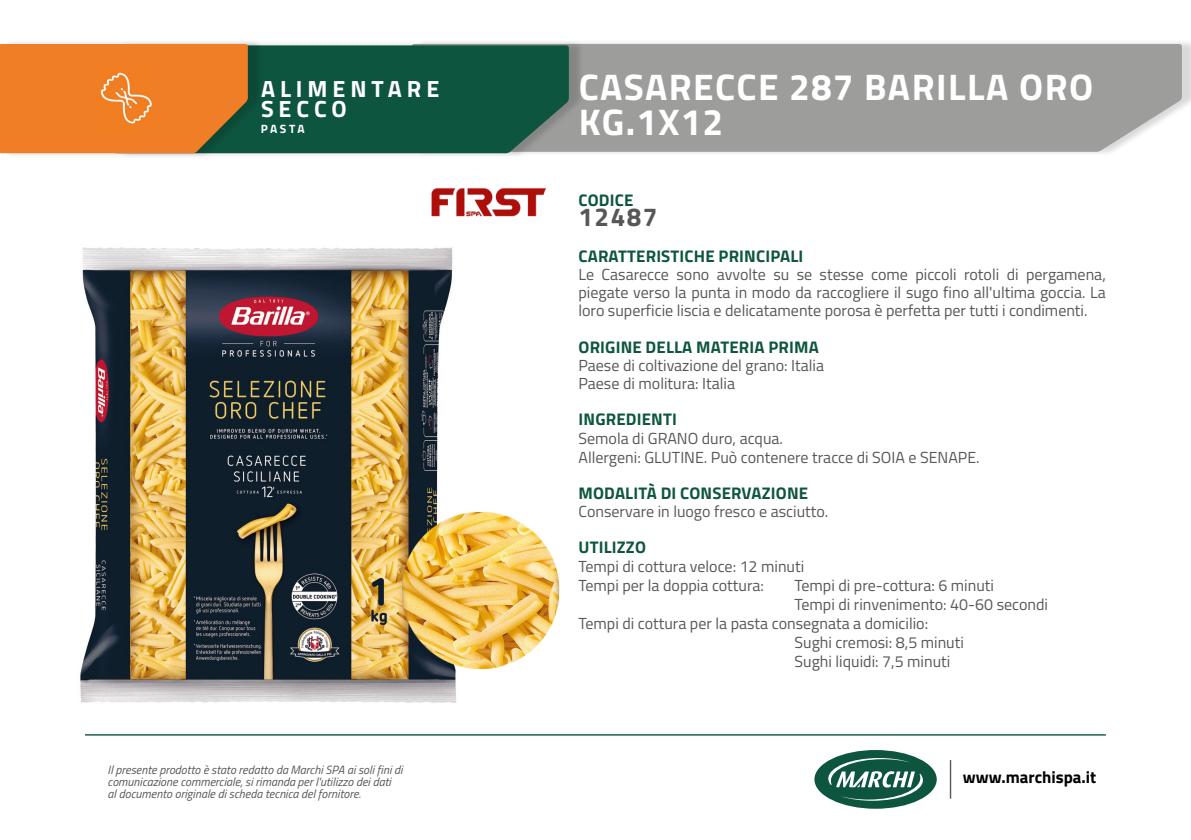
<style>
.page{position:relative;width:1191px;height:840px;background:#fff}
.page>*{position:absolute;margin:0;border:0;box-sizing:border-box;transform-origin:0 0}
.t1{font:700 37px "Titillium Web";letter-spacing:.04em;color:#fff}
.t2{font:700 26px "Titillium Web";letter-spacing:.06em;color:#575756}
.t3{font:700 23.4px/19.8px "Titillium Web";letter-spacing:.21em;color:#fff}
.t4{font:700 16.8px "Titillium Web";letter-spacing:.01em;color:#0e5540}
.t5{font:700 16.8px "Titillium Web";color:#000}
.t6{font:16px/18px "Titillium Web";color:#575756;text-align:justify}
.t7{font:italic 12px/12px "Titillium Web";color:#575756}
.t8{font:700 12px "Titillium Web";letter-spacing:.195em;color:#fff}
</style>
<div class="page">
<div style="left:416px;top:39px;width:775px;height:118px;background:#000;opacity:.15"></div>
<div style="left:584px;top:44px;width:597px;height:108px;background:#9d9d9c"></div>
<div style="left:119px;top:40px;width:465px;height:119px;background:#000;opacity:.15"></div>
<div style="left:264px;top:45px;width:305px;height:108px;background:#0e5540"></div>
<div style="left:4px;top:39px;width:260px;height:120px;background:#000;opacity:.15"></div>
<div style="left:0;top:44px;width:248px;height:109px;background:#ef7e26"></div>
<img style="left:96px;top:63px;width:59px;height:69px">
<img style="left:432px;top:188px;width:113px;height:29px">
<img style="left:80px;top:247px;width:377px;height:456px">
<img style="left:392px;top:492px;width:168px;height:198px">
<hr style="left:949px;top:759px;width:2px;height:39px;background:#575756">
<div style="left:814px;top:749px;width:122px;height:59px;background:#0e5540;border-radius:50%"></div>
<svg style="left:828px;top:757px;width:95px;height:43px"></svg>
<hr style="left:85px;top:733px;width:1021px;height:2px;background:#0e5540">
<p class="t3" style="left:261px;top:78px;width:180px">ALIMENTARE<br>SECCO</p>
<p class="t8" style="left:261px;top:120px;width:45px">PASTA</p>
<p class="t7" style="left:108px;top:762px;width:296px">Il presente prodotto è stato redatto da Marchi SPA ai soli fini di comunicazione commerciale, si rimanda per l'utilizzo dei dati<br>al documento originale di scheda tecnica del fornitore.</p>
<p class="t1" style="left:578px;top:59px;width:516px">CASARECCE 287 BARILLA ORO</p>
<p class="t1" style="left:578px;top:93px;width:146px">KG.1X12</p>
<p class="t4" style="left:578px;top:187px;width:56px">CODICE</p>
<p class="t2" style="left:578px;top:197px;width:81px">12487</p>
<p class="t4" style="left:578px;top:243px;width:226px">CARATTERISTICHE PRINCIPALI</p>
<p class="t6" style="left:578px;top:265px;width:529px">Le Casarecce sono avvolte su se stesse come piccoli rotoli di pergamena, piegate verso la punta in modo da raccogliere il sugo fino all'ultima goccia. La loro superficie liscia e delicatamente porosa è perfetta per tutti i condimenti.</p>
<p class="t4" style="left:578px;top:333px;width:242px">ORIGINE DELLA MATERIA PRIMA</p>
<p class="t6" style="left:578px;top:355px;width:247px">Paese di coltivazione del grano: Italia</p>
<p class="t6" style="left:578px;top:373px;width:158px">Paese di molitura: Italia</p>
<p class="t4" style="left:578px;top:405px;width:100px">INGREDIENTI</p>
<p class="t6" style="left:578px;top:428px;width:206px">Semola di GRANO duro, acqua.</p>
<p class="t6" style="left:578px;top:447px;width:403px">Allergeni: GLUTINE. Può contenere tracce di SOIA e SENAPE.</p>
<p class="t4" style="left:578px;top:479px;width:231px">MODALITÀ DI CONSERVAZIONE</p>
<p class="t6" style="left:578px;top:501px;width:251px">Conservare in luogo fresco e asciutto.</p>
<p class="t4" style="left:578px;top:533px;width:69px">UTILIZZO</p>
<p class="t6" style="left:578px;top:556px;width:227px">Tempi di cottura veloce: 12 minuti</p>
<p class="t6" style="left:578px;top:575px;width:187px">Tempi per la doppia cottura:</p>
<p class="t6" style="left:794px;top:575px;width:201px">Tempi di pre-cottura: 6 minuti</p>
<p class="t6" style="left:794px;top:594px;width:255px">Tempi di rinvenimento: 40-60 secondi</p>
<p class="t6" style="left:578px;top:613px;width:351px">Tempi di cottura per la pasta consegnata a domicilio:</p>
<p class="t6" style="left:794px;top:632px;width:171px">Sughi cremosi: 8,5 minuti</p>
<p class="t6" style="left:794px;top:651px;width:157px">Sughi liquidi: 7,5 minuti</p>
<p class="t5" style="left:963px;top:764px;width:135px">www.marchispa.it</p>
</div>
